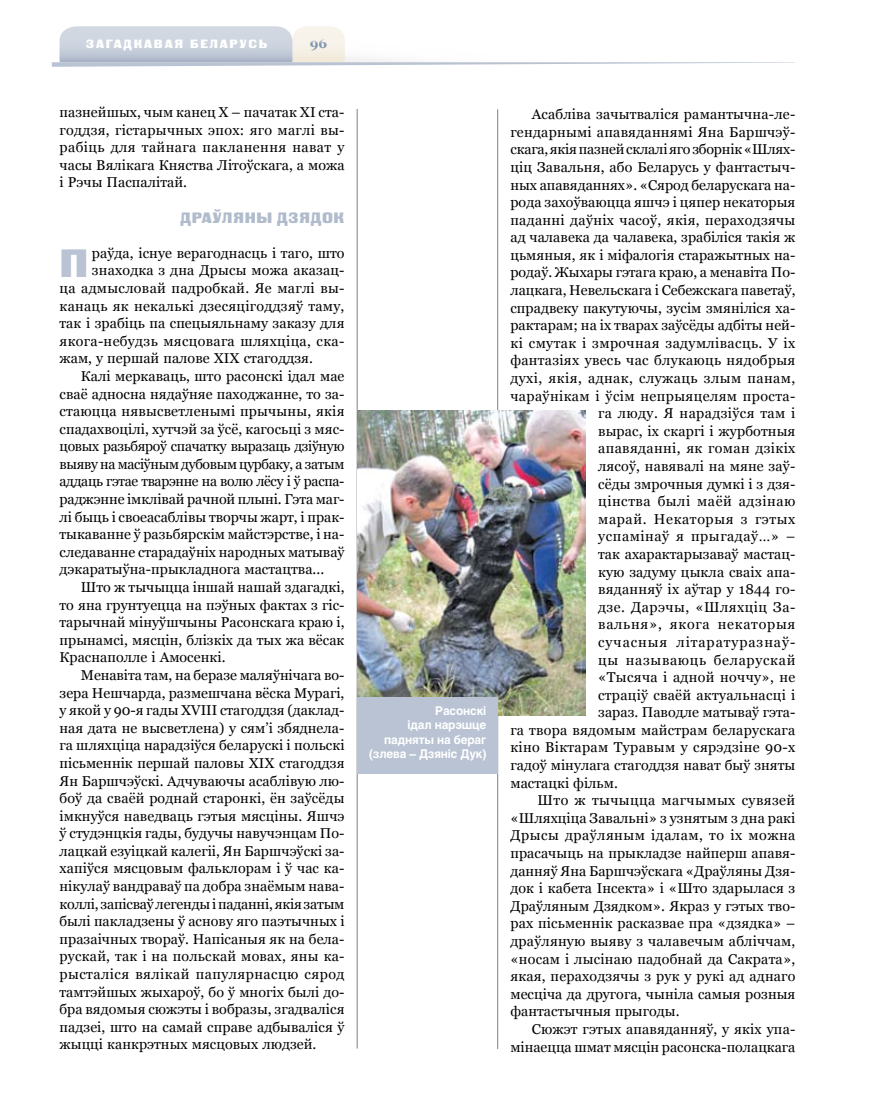
<style>
.page{position:relative;width:872px;height:1106px;background:#fff}
.page>*{position:absolute;margin:0;border:0;box-sizing:border-box;transform-origin:0 0}
.t1{font:39.3px "Black Grotesk C";color:#b9c3d3}
.t2{font:15px "Black Grotesk C";letter-spacing:.045em;color:#b0bbcc}
.t3{font:14.25px/17.5px "Georgia";letter-spacing:.005em;color:#000;text-align:justify}
.t4{font:14.25px "Georgia";letter-spacing:.025em;color:#000}
.t5{font:14.25px "Georgia";letter-spacing:.03em;color:#000}
.t6{font:14.25px "Georgia";letter-spacing:-.02em;color:#000}
.t7{font:14.25px "Georgia";letter-spacing:-.015em;color:#000}
.t8{font:14.25px "Georgia";letter-spacing:.04em;color:#000}
.t9{font:14.25px "Georgia";letter-spacing:.05em;color:#000}
.t10{font:14.25px "Georgia";letter-spacing:.065em;color:#000}
.t11{font:14.25px "Georgia";letter-spacing:.045em;color:#000}
.t12{font:700 13.5px "Georgia";color:#8095af}
.t13{font:700 12px/14.4px "Helios";letter-spacing:-.01em;color:#fff;text-align:right}
.t14{font:12px "Black Grotesk C";letter-spacing:.15em;color:#fff}
</style>
<div class="page">
<hr style="left:357px;top:109px;width:1px;height:939px;background:#818084">
<hr style="left:497px;top:109px;width:1px;height:939px;background:#818084">
<svg style="left:52px;top:26px;width:743px;height:41px"></svg>
<img style="left:357px;top:411px;width:228px;height:304px">
<div style="left:357px;top:697px;width:140px;height:76px;background:#b9c3d3"></div>
<p class="t14" style="left:86px;top:36px;width:183px">загадкавая беларусь</p>
<p class="t12" style="left:309px;top:35px;width:19px">96</p>
<p class="t3" style="left:60px;top:103px;width:286px">пазнейшых, чым канец Х – пачатак ХІ ста&shy;годдзя, гістарычных эпох: яго маглі вы&shy;рабіць для тайнага пакланення нават у часы Вялікага Княства Літоўскага, а можа і Рэчы Паспалітай.</p>
<p class="t2" style="left:180px;top:208px;width:165px">Драўляны дзядок</p>
<h1 class="t1" style="left:60px;top:240px;width:26px">П</h1>
<p class="t3" style="left:92px;top:244px;width:254px">раўда, існуе верагоднасць і таго, што</p>
<p class="t3" style="left:92px;top:262px;width:254px">знаходка з дна Дрысы можа аказац-</p>
<p class="t3" style="left:60px;top:279px;width:286px">ца адмысловай падробкай. Яе маглі вы-</p>
<p class="t3" style="left:60px;top:297px;width:286px">канаць як некалькі дзесяцігоддзяў таму,</p>
<p class="t3" style="left:60px;top:314px;width:286px">так і зрабіць па спецыяльнаму заказу для</p>
<p class="t4" style="left:60px;top:333px;width:286px">якога-небудзь мясцовага шляхціца, ска-</p>
<p class="t3" style="left:60px;top:349px;width:255px">жам, у першай палове ХІХ стагоддзя.</p>
<p class="t3" style="left:81px;top:367px;width:265px">Калі меркаваць, што расонскі ідал мае</p>
<p class="t3" style="left:60px;top:385px;width:286px">сваё адносна нядаўняе паходжанне, то за-</p>
<p class="t3" style="left:60px;top:402px;width:286px">стаюцца нявысветленымі прычыны, якія</p>
<p class="t3" style="left:60px;top:420px;width:286px">спадахвоцілі, хутчэй за ўсё, кагосьці з мяс-</p>
<p class="t6" style="left:60px;top:438px;width:286px">цовых разьбяроў спачатку выразаць дзіўную</p>
<p class="t6" style="left:60px;top:456px;width:286px">выяву на масіўным дубовым цурбаку, а затым</p>
<p class="t6" style="left:60px;top:473px;width:286px">аддаць гэтае тварэнне на волю лёсу і ў распа-</p>
<p class="t3" style="left:60px;top:490px;width:286px">раджэнне імклівай рачной плыні. Гэта маг-</p>
<p class="t3" style="left:60px;top:508px;width:286px">лі быць і своеасаблівы творчы жарт, і прак-</p>
<p class="t3" style="left:60px;top:525px;width:286px">тыкаванне ў разьбярскім майстэрстве, і на-</p>
<p class="t3" style="left:60px;top:543px;width:286px">следаванне старадаўніх народных матываў</p>
<p class="t3" style="left:60px;top:560px;width:266px">дэкаратыўна-прыкладнога мастацтва...</p>
<p class="t3" style="left:81px;top:578px;width:265px">Што ж тычыцца іншай нашай здагадкі,</p>
<p class="t3" style="left:60px;top:596px;width:286px">то яна грунтуецца на пэўных фактах з гіс-</p>
<p class="t3" style="left:60px;top:613px;width:286px">тарычнай мінуўшчыны Расонскага краю і,</p>
<p class="t3" style="left:60px;top:631px;width:286px">прынамсі, мясцін, блізкіх да тых жа вёсак</p>
<p class="t3" style="left:60px;top:648px;width:167px">Краснаполле і Амосенкі.</p>
<p class="t3" style="left:81px;top:666px;width:265px">Менавіта там, на беразе маляўнічага во-</p>
<p class="t3" style="left:60px;top:684px;width:286px">зера Нешчарда, размешчана вёска Мурагі,</p>
<p class="t3" style="left:60px;top:701px;width:286px">у якой у 90-я гады ХVIII стагоддзя (даклад-</p>
<p class="t3" style="left:60px;top:719px;width:286px">ная дата не высветлена) у сям’і збяднела-</p>
<p class="t3" style="left:60px;top:736px;width:286px">га шляхціца нарадзіўся беларускі і польскі</p>
<p class="t3" style="left:60px;top:754px;width:286px">пісьменнік першай паловы ХІХ стагоддзя</p>
<p class="t3" style="left:60px;top:771px;width:286px">Ян Баршчэўскі. Адчуваючы асаблівую лю-</p>
<p class="t3" style="left:60px;top:789px;width:286px">боў да сваёй роднай старонкі, ён заўсёды</p>
<p class="t3" style="left:60px;top:807px;width:286px">імкнуўся наведваць гэтыя мясціны. Яшчэ</p>
<p class="t3" style="left:60px;top:824px;width:286px">ў студэнцкія гады, будучы навучэнцам По-</p>
<p class="t3" style="left:60px;top:842px;width:286px">лацкай езуіцкай калегіі, Ян Баршчэўскі за-</p>
<p class="t3" style="left:60px;top:859px;width:286px">хапіўся мясцовым фальклорам і ў час ка-</p>
<p class="t3" style="left:60px;top:877px;width:286px">нікулаў вандраваў па добра знаёмым нава-</p>
<p class="t7" style="left:60px;top:895px;width:286px">коллі, запісваў легенды і паданні, якія затым</p>
<p class="t3" style="left:60px;top:912px;width:286px">былі пакладзены ў аснову яго паэтычных і</p>
<p class="t3" style="left:60px;top:930px;width:286px">празаічных твораў. Напісаныя як на бела-</p>
<p class="t3" style="left:60px;top:947px;width:286px">рускай, так і на польскай мовах, яны ка-</p>
<p class="t5" style="left:60px;top:966px;width:286px">рысталіся вялікай папулярнасцю сярод</p>
<p class="t3" style="left:60px;top:982px;width:286px">тамтэйшых жыхароў, бо ў многіх былі до-</p>
<p class="t3" style="left:60px;top:1000px;width:286px">бра вядомыя сюжэты і вобразы, згадваліся</p>
<p class="t3" style="left:60px;top:1018px;width:286px">падзеі, што на самай справе адбываліся ў</p>
<p class="t3" style="left:60px;top:1035px;width:258px">жыцці канкрэтных мясцовых людзей.</p>
<p class="t13" style="left:369px;top:703px;width:119px">Расонскі<br>ідал нарэшце падняты на бераг (злева – Дзяніс Дук)</p>
<p class="t3" style="left:532px;top:105px;width:265px">Асабліва зачытваліся рамантычна-ле-</p>
<p class="t3" style="left:510px;top:123px;width:286px">гендарнымі апавяданнямі Яна Баршчэў-</p>
<p class="t7" style="left:510px;top:141px;width:286px">скага, якія пазней склалі яго зборнік «Шлях-</p>
<p class="t3" style="left:510px;top:158px;width:286px">ціц Завальня, або Беларусь у фантастыч-</p>
<p class="t3" style="left:510px;top:176px;width:286px">ных апавяданнях». «Сярод беларускага на-</p>
<p class="t3" style="left:510px;top:193px;width:286px">рода захоўваюцца яшчэ і цяпер некаторыя</p>
<p class="t3" style="left:510px;top:211px;width:286px">паданні даўніх часоў, якія, пераходзячы</p>
<p class="t3" style="left:510px;top:228px;width:286px">ад чалавека да чалавека, зрабіліся такія ж</p>
<p class="t3" style="left:510px;top:246px;width:286px">цьмяныя, як і міфалогія старажытных на-</p>
<p class="t3" style="left:510px;top:264px;width:286px">родаў. Жыхары гэтага краю, а менавіта По-</p>
<p class="t3" style="left:510px;top:281px;width:286px">лацкага, Невельскага і Себежскага паветаў,</p>
<p class="t3" style="left:510px;top:299px;width:286px">спрадвеку пакутуючы, зусім змяніліся ха-</p>
<p class="t3" style="left:510px;top:316px;width:286px">рактарам; на іх тварах заўсёды адбіты ней-</p>
<p class="t4" style="left:510px;top:335px;width:286px">кі смутак і змрочная задумлівасць. У іх</p>
<p class="t3" style="left:510px;top:352px;width:286px">фантазіях увесь час блукаюць нядобрыя</p>
<p class="t5" style="left:510px;top:370px;width:286px">духі, якія, аднак, служаць злым панам,</p>
<p class="t4" style="left:510px;top:387px;width:286px">чараўнікам і ўсім непрыяцелям проста-</p>
<p class="t4" style="left:598px;top:405px;width:199px">га люду. Я нарадзіўся там і</p>
<p class="t3" style="left:598px;top:422px;width:199px">вырас, іх скаргі і журботныя</p>
<p class="t4" style="left:598px;top:440px;width:199px">апавяданні, як гоман дзікіх</p>
<p class="t3" style="left:598px;top:457px;width:199px">лясоў, навявалі на мяне заў-</p>
<p class="t3" style="left:598px;top:475px;width:199px">сёды змрочныя думкі і з дзя-</p>
<p class="t8" style="left:598px;top:493px;width:199px">цінства былі маёй адзінаю</p>
<p class="t11" style="left:598px;top:511px;width:199px">марай. Некаторыя з гэтых</p>
<p class="t8" style="left:598px;top:528px;width:199px">успамінаў я прыгадаў…» –</p>
<p class="t3" style="left:598px;top:545px;width:199px">так ахарактарызаваў мастац-</p>
<p class="t3" style="left:598px;top:563px;width:199px">кую задуму цыкла сваіх апа-</p>
<p class="t3" style="left:598px;top:580px;width:199px">вяданняў іх аўтар у 1844 го-</p>
<p class="t5" style="left:598px;top:598px;width:199px">дзе. Дарэчы, «Шляхціц За-</p>
<p class="t9" style="left:598px;top:616px;width:199px">вальня», якога некаторыя</p>
<p class="t10" style="left:598px;top:634px;width:199px">сучасныя літаратуразнаў-</p>
<p class="t9" style="left:598px;top:651px;width:199px">цы называюць беларускай</p>
<p class="t4" style="left:598px;top:669px;width:199px">«Тысяча і адной ноччу», не</p>
<p class="t3" style="left:598px;top:686px;width:199px">страціў сваёй актуальнасці і</p>
<p class="t3" style="left:598px;top:703px;width:199px">зараз. Паводле матываў гэта-</p>
<p class="t3" style="left:510px;top:721px;width:286px">га твора вядомым майстрам беларускага</p>
<p class="t3" style="left:510px;top:738px;width:286px">кіно Віктарам Туравым у сярэдзіне 90-х</p>
<p class="t3" style="left:510px;top:756px;width:286px">гадоў мінулага стагоддзя нават быў зняты</p>
<p class="t3" style="left:510px;top:774px;width:109px">мастацкі фільм.</p>
<p class="t5" style="left:537px;top:792px;width:259px">Што ж тычыцца магчымых сувязей</p>
<p class="t3" style="left:510px;top:809px;width:286px">«Шляхціца Завальні» з узнятым з дна ракі</p>
<p class="t5" style="left:510px;top:827px;width:286px">Дрысы драўляным ідалам, то іх можна</p>
<p class="t3" style="left:510px;top:844px;width:286px">прасачыць на прыкладзе найперш апавя-</p>
<p class="t3" style="left:510px;top:862px;width:286px">данняў Яна Баршчэўскага «Драўляны Дзя-</p>
<p class="t3" style="left:510px;top:879px;width:286px">док і кабета Інсекта» і «Што здарылася з</p>
<p class="t3" style="left:510px;top:897px;width:286px">Драўляным Дзядком». Якраз у гэтых тво-</p>
<p class="t3" style="left:510px;top:914px;width:286px">рах пісьменнік расказвае пра «дзядка» –</p>
<p class="t3" style="left:510px;top:932px;width:286px">драўляную выяву з чалавечым абліччам,</p>
<p class="t3" style="left:510px;top:949px;width:286px">«носам і лысінаю падобнай да Сакрата»,</p>
<p class="t3" style="left:510px;top:967px;width:286px">якая, пераходзячы з рук у рукі ад аднаго</p>
<p class="t3" style="left:510px;top:985px;width:286px">месціча да другога, чыніла самыя розныя</p>
<p class="t3" style="left:510px;top:1002px;width:171px">фантастычныя прыгоды.</p>
<p class="t3" style="left:532px;top:1020px;width:265px">Сюжэт гэтых апавяданняў, у якіх упа-</p>
<p class="t3" style="left:510px;top:1037px;width:286px">мінаецца шмат мясцін расонска-полацкага</p>
</div>
